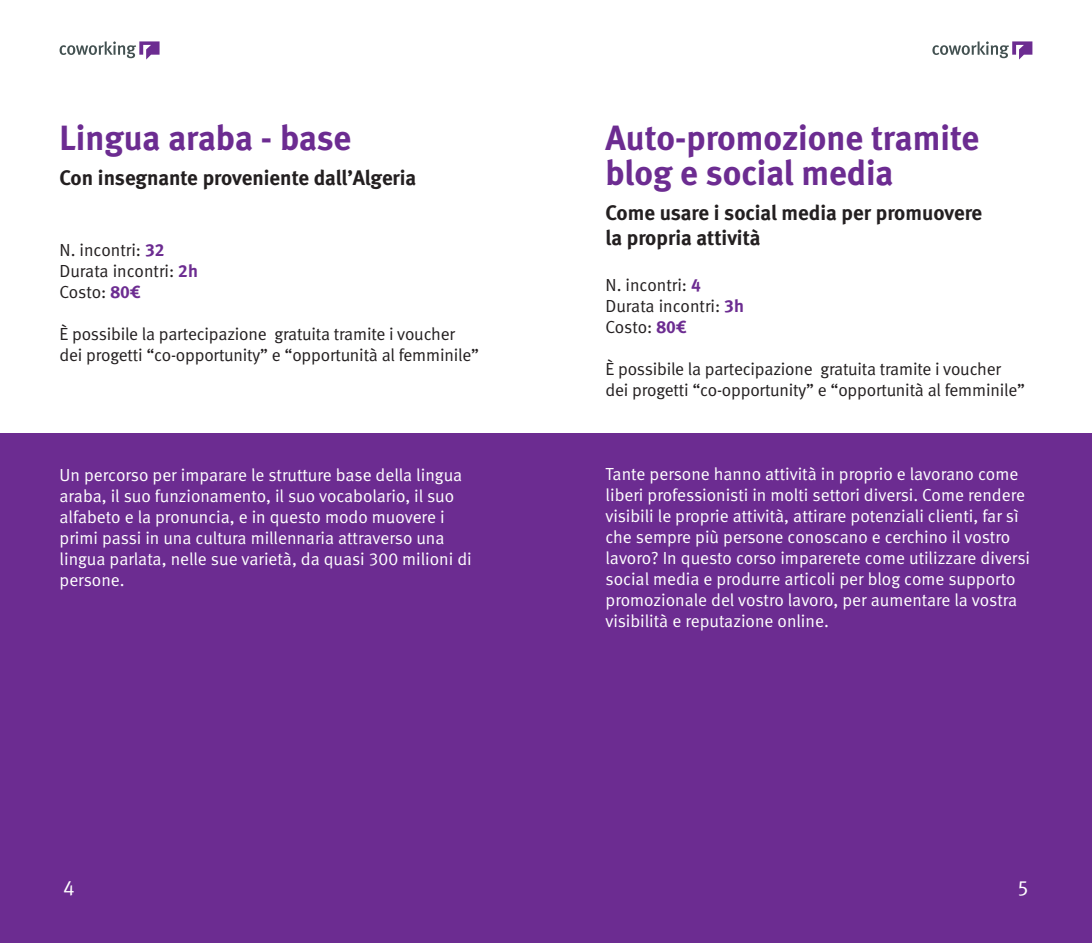
<style>
.page{position:relative;width:1092px;height:943px;background:#fff}
.page>*{position:absolute;margin:0;border:0;box-sizing:border-box;transform-origin:0 0}
.t1{font:35px/35px "Meta Bold LF";color:#6c2c91}
.t2{font:21px/24.5px "Meta Bold LF";color:#231f20}
.t3{font:21px "Meta Normal LF";color:#fff}
.t4{font:17.5px/21px "Meta Normal LF";color:#fff}
.t5{font:17.5px/21px "Meta Normal LF";letter-spacing:-.01em;color:#231f20}
.s1{font-family:"Meta Bold LF";color:#6c2c91}
</style>
<div class="page">
<svg style="left:60px;top:41px;width:99px;height:19px"></svg>
<div style="left:0;top:433px;width:1091px;height:510px;background:#6c2c91"></div>
<svg style="left:932px;top:41px;width:100px;height:19px"></svg>
<h1 class="t1" style="left:60px;top:120px;width:293px">Lingua araba - base</h1>
<p class="t2" style="left:60px;top:165px;width:358px">Con insegnante proveniente dall’Algeria</p>
<p class="t5" style="left:60px;top:240px;width:140px">N. incontri: <span class="s1">32<br></span>Durata incontri: <span class="s1">2h<br></span>Costo: <span class="s1">80€</span></p>
<p class="t5" style="left:60px;top:324px;width:421px">È possibile la partecipazione gratuita tramite i voucher dei progetti “co-opportunity” e “opportunità al femminile”</p>
<p class="t4" style="left:60px;top:464px;width:414px">Un percorso per imparare le strutture base della lingua araba, il suo funzionamento, il suo vocabolario, il suo alfabeto e la pronuncia, e in questo modo muovere i primi passi in una cultura millennaria attraverso una lingua parlata, nelle sue varietà, da quasi 300 milioni di persone.</p>
<h1 class="t1" style="left:605px;top:120px;width:375px">Auto-promozione tramite blog e social media</h1>
<p class="t2" style="left:605px;top:200px;width:378px">Come usare i social media per promuovere la propria attività</p>
<p class="t5" style="left:605px;top:274px;width:140px">N. incontri: <span class="s1">4<br></span>Durata incontri: <span class="s1">3h<br></span>Costo: <span class="s1">80€</span></p>
<p class="t5" style="left:605px;top:358px;width:421px">È possibile la partecipazione gratuita tramite i voucher dei progetti “co-opportunity” e “opportunità al femminile”</p>
<p class="t4" style="left:605px;top:463px;width:426px">Tante persone hanno attività in proprio e lavorano come liberi professionisti in molti settori diversi. Come rendere visibili le proprie attività, attirare potenziali clienti, far sì che sempre più persone conoscano e cerchino il vostro lavoro? In questo corso imparerete come utilizzare diversi social media e produrre articoli per blog come supporto promozionale del vostro lavoro, per aumentare la vostra visibilità e reputazione online.</p>
<p class="t3" style="left:63px;top:875px;width:13px">4</p>
<p class="t3" style="left:1017px;top:875px;width:13px">5</p>
</div>
